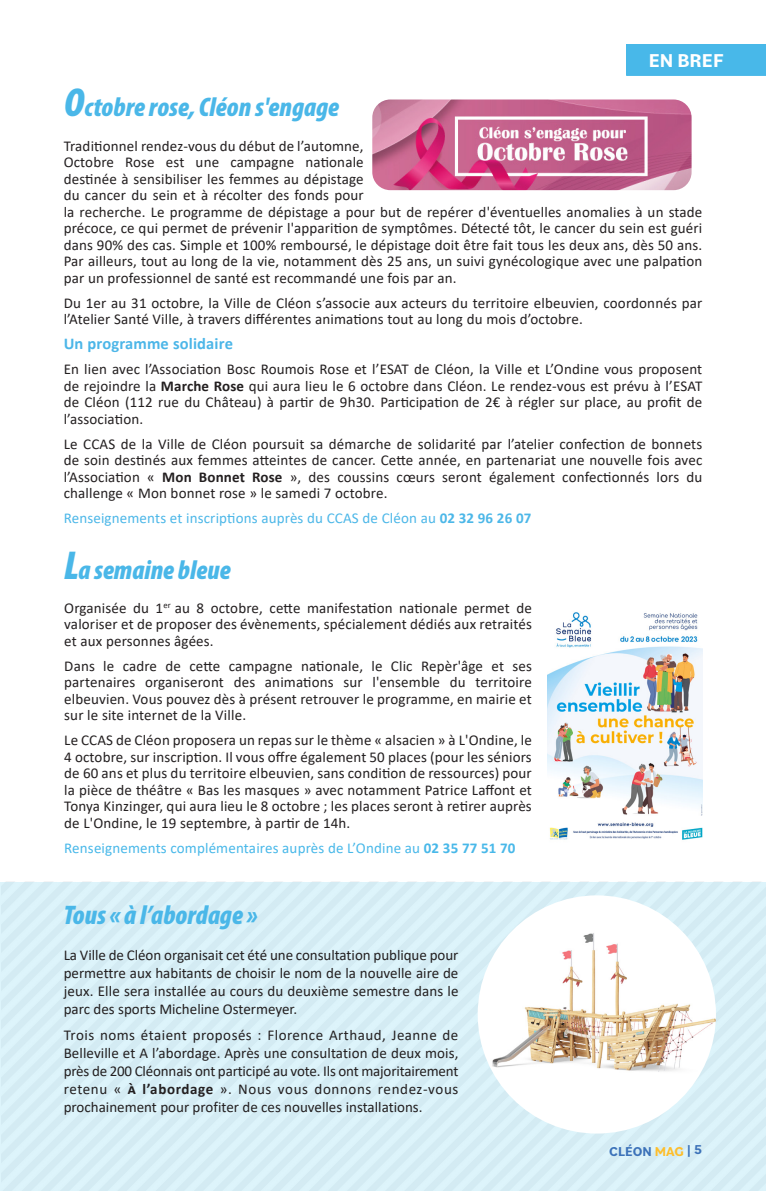
<style>
.page{position:relative;width:766px;height:1191px;background:#fff}
.page>*{position:absolute;margin:0;border:0;box-sizing:border-box;transform-origin:0 0}
.t1{font:italic 900 condensed 27px "Myriad Pro";color:#4ab7e8}
.t2{font:700 19.5px "Bilo";color:#fff}
.t3{font:700 16.5px "Calibri";letter-spacing:.01em;color:#4cb6e8}
.Article_-_Texte{font:15px/16.5px "Calibri";letter-spacing:.01em;color:#231f20;text-align:justify}
.t4{font:15px "Calibri";letter-spacing:.01em;color:#4cb7e8}
.t5{font:15px "Calibri";letter-spacing:.01em;color:#48b8e9}
.t6{font:700 13.5px "Bilo";color:#3c72b9}
.s1{font-size:40.5px}
.s2{font-weight:700}
.s3{color:#febe2a}
</style>
<div class="page">
<div style="left:0;top:882px;width:765px;height:309px;background:#d8eff7"></div>
<div style="left:626px;top:44px;width:139px;height:32px;background:#48b8e9"></div>
<img style="left:372px;top:99px;width:319px;height:91px">
<img style="left:547px;top:612px;width:155px;height:228px">
<img style="left:477px;top:895px;width:238px;height:238px;border-radius:119px">
<p class="t2" style="left:648px;top:47px;width:76px">EN BREF</p>
<p class="t1" style="left:64px;top:90px;width:276px"><span class="s1">O</span>ctobre rose, Cléon s'engage</p>
<p class="Article_-_Texte" style="left:64px;top:137px;width:640px;text-align:left">Traditionnel rendez-vous du début de l’automne,<br>Octobre Rose est une campagne nationale<br>destinée à sensibiliser les femmes au dépistage<br>du cancer du sein et à récolter des fonds pour<br>la recherche. Le programme de dépistage a pour but de repérer d'éventuelles anomalies à un stade précoce, ce qui permet de prévenir l'apparition de symptômes. Détecté tôt, le cancer du sein est guéri dans 90% des cas. Simple et 100% remboursé, le dépistage doit être fait tous les deux ans, dès 50 ans.<br>Par ailleurs, tout au long de la vie, notamment dès 25 ans, un suivi gynécologique avec une palpation par un professionnel de santé est recommandé une fois par an.</p>
<p class="Article_-_Texte" style="left:64px;top:294px;width:640px">Du 1er au 31 octobre, la Ville de Cléon s’associe aux acteurs du territoire elbeuvien, coordonnés par l’Atelier Santé Ville, à travers différentes animations tout au long du mois d’octobre.</p>
<p class="t3" style="left:64px;top:332px;width:171px">Un programme solidaire</p>
<p class="Article_-_Texte" style="left:64px;top:360px;width:640px">En lien avec l’Association Bosc Roumois Rose et l’ESAT de Cléon, la Ville et L’Ondine vous proposent de rejoindre la <span class="s2">Marche Rose</span> qui aura lieu le 6 octobre dans Cléon. Le rendez-vous est prévu à l’ESAT de Cléon (112 rue du Château) à partir de 9h30. Participation de 2€ à régler sur place, au profit de l’association.</p>
<p class="Article_-_Texte" style="left:64px;top:435px;width:640px">Le CCAS de la Ville de Cléon poursuit sa démarche de solidarité par l’atelier confection de bonnets de soin destinés aux femmes atteintes de cancer. Cette année, en partenariat une nouvelle fois avec l’Association « <span class="s2">Mon Bonnet Rose</span> », des coussins cœurs seront également confectionnés lors du challenge « Mon bonnet rose » le samedi 7 octobre.</p>
<p class="t4" style="left:64px;top:508px;width:469px">Renseignements et inscriptions auprès du CCAS de Cléon au <span class="s2">02 32 96 26 07</span></p>
<p class="t1" style="left:64px;top:553px;width:169px"><span class="s1">L</span>a semaine bleue</p>
<p class="Article_-_Texte" style="left:64px;top:599px;width:469px">Organisée du 1<sup>er</sup> au 8 octobre, cette manifestation nationale permet de valoriser et de proposer des évènements, spécialement dédiés aux retraités et aux personnes âgées.</p>
<p class="Article_-_Texte" style="left:64px;top:657px;width:469px">Dans le cadre de cette campagne nationale, le Clic Repèr'âge et ses partenaires organiseront des animations sur l'ensemble du territoire elbeuvien. Vous pouvez dès à présent retrouver le programme, en mairie et sur le site internet de la Ville.</p>
<p class="Article_-_Texte" style="left:64px;top:732px;width:469px">Le CCAS de Cléon proposera un repas sur le thème « alsacien » à L'Ondine, le 4 octobre, sur inscription. Il vous offre également 50 places (pour les séniors de 60 ans et plus du territoire elbeuvien, sans condition de ressources) pour la pièce de théâtre « Bas les masques » avec notamment Patrice Laffont et Tonya Kinzinger, qui aura lieu le 8 octobre ; les places seront à retirer auprès de L'Ondine, le 19 septembre, à partir de 14h.</p>
<p class="t5" style="left:64px;top:837px;width:452px">Renseignements complémentaires auprès de L’Ondine au <span class="s2">02 35 77 51 70</span></p>
<p class="t1" style="left:64px;top:898px;width:195px">Tous « à l’abordage »</p>
<p class="Article_-_Texte" style="left:64px;top:945px;width:396px;line-height:18px">La Ville de Cléon organisait cet été une consultation publique pour permettre aux habitants de choisir le nom de la nouvelle aire de jeux. Elle sera installée au cours du deuxième semestre dans le parc des sports Micheline Ostermeyer.</p>
<p class="Article_-_Texte" style="left:64px;top:1026px;width:396px;line-height:18px">Trois noms étaient proposés : Florence Arthaud, Jeanne de Belleville et A l’abordage. Après une consultation de deux mois, près de 200 Cléonnais ont participé au vote. Ils ont majoritairement retenu «</p>
<p class="Article_-_Texte" style="left:64px;top:1080px;width:396px;line-height:18px;text-indent:79px"><span class="s2">l’abordage</span> ». Nous vous donnons rendez-vous prochainement pour profiter de ces nouvelles installations.</p>
<p class="t6" style="left:609px;top:1141px;width:94px">CLÉON <span class="s3">MAG</span> | 5</p>
</div>
